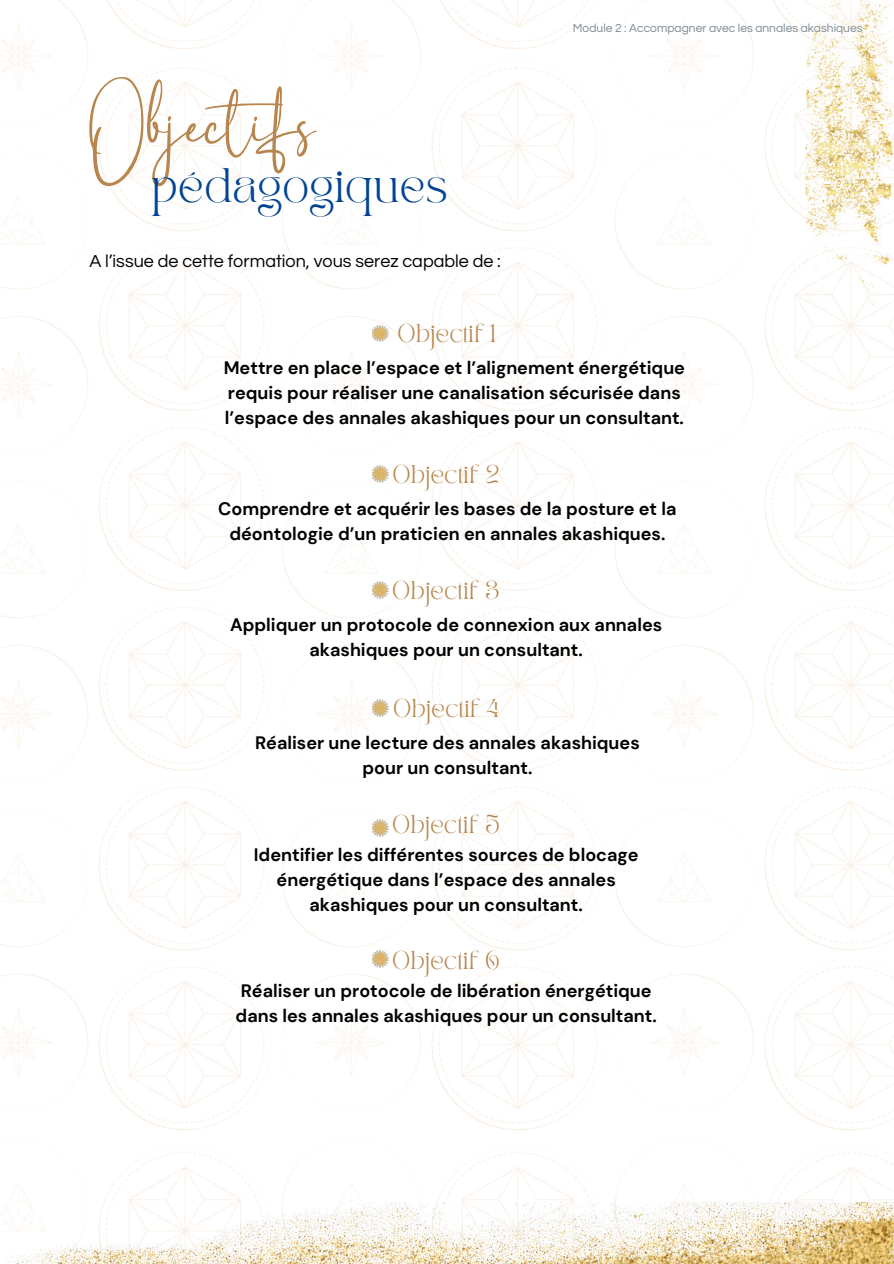
<style>
.page{position:relative;width:894px;height:1264px;background:#fff}
.page>*{position:absolute;margin:0;border:0;box-sizing:border-box;transform-origin:0 0}
.t1{font:156px "Holistic Signature";color:#b7854d}
.t2{font:33.75px "TAN PEARL Regular";color:#024493}
.t3{font:700 18px/24.8px "DM Sans";color:#000;text-align:center}
.t4{font:18px "TAN PEARL Regular";color:#b7854d}
.t5{font:18px "Questrial";color:#000}
.t6{font:12px "Questrial";color:#7e8994}
</style>
<div class="page">
<img style="left:0;top:0;width:893px;height:1263px">
<img style="left:0;top:1202px;width:893px;height:60px">
<img style="left:805px;top:0;width:88px;height:306px">
<img style="left:372px;top:325px;width:16px;height:17px">
<img style="left:372px;top:466px;width:16px;height:16px">
<img style="left:372px;top:582px;width:16px;height:16px">
<img style="left:372px;top:699px;width:16px;height:17px">
<img style="left:372px;top:819px;width:16px;height:17px">
<img style="left:372px;top:950px;width:16px;height:17px">
<h1 class="t1" style="left:89px;top:50px;width:226px">Objectifs</h1>
<h2 class="t2" style="left:151px;top:167px;width:298px">pédagogiques</h2>
<p class="t5" style="left:89px;top:252px;width:413px">A l’issue de cette formation, vous serez capable de :</p>
<p class="t4" style="left:397px;top:324px;width:100px">Objectif 1</p>
<p class="t6" style="left:572px;top:23px;width:291px">Module 2 : Accompagner avec les annales akashiques</p>
<p class="t3" style="left:224px;top:355px;width:462px;text-align:left">Mettre en place l’espace et l’alignement énergétique requis pour réaliser une canalisation sécurisée dans l’espace des annales akashiques pour un consultant.</p>
<p class="t4" style="left:392px;top:465px;width:109px">Objectif 2</p>
<p class="t3" style="left:218px;top:496px;width:459px">Comprendre et acquérir les bases de la posture et la déontologie d’un praticien en annales akashiques.</p>
<p class="t4" style="left:392px;top:581px;width:109px">Objectif 3</p>
<p class="t3" style="left:230px;top:612px;width:433px">Appliquer un protocole de connexion aux annales akashiques pour un consultant.</p>
<p class="t4" style="left:393px;top:698px;width:107px">Objectif 4</p>
<p class="t3" style="left:255px;top:730px;width:386px">Réaliser une lecture des annales akashiques pour un consultant.</p>
<p class="t4" style="left:392px;top:814px;width:109px">Objectif 5</p>
<p class="t3" style="left:254px;top:843px;width:386px">Identifier les différentes sources de blocage énergétique dans l’espace des annales akashiques pour un consultant.</p>
<p class="t4" style="left:392px;top:950px;width:109px">Objectif 6</p>
<p class="t3" style="left:235px;top:978px;width:422px;text-align:left">Réaliser un protocole de libération énergétique dans les annales akashiques pour un consultant.</p>
</div>
